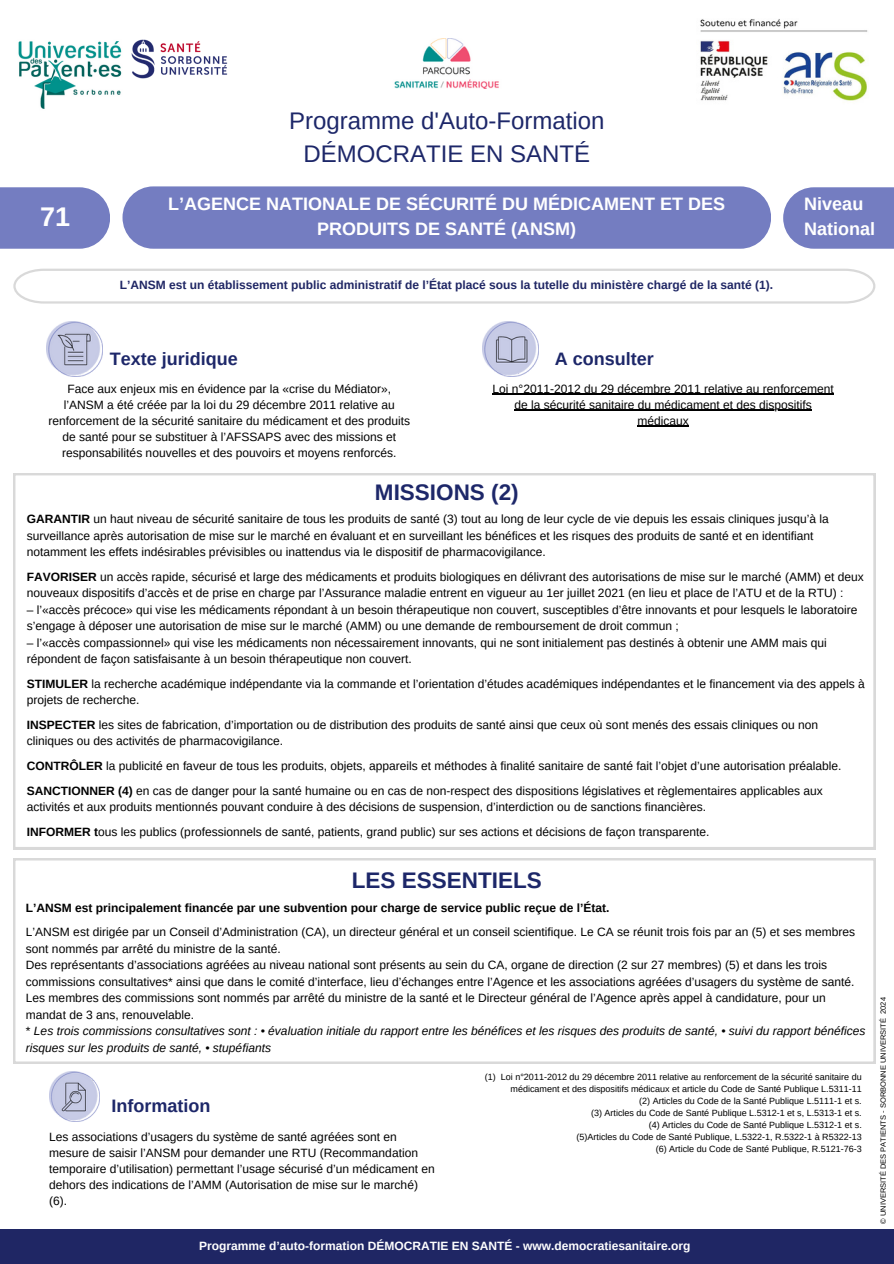
<style>
.page{position:relative;width:894px;height:1264px;background:#fff}
.page>*{position:absolute;margin:0;border:0;box-sizing:border-box;transform-origin:0 0}
.t1{font:700 27px "Arimo";color:#fff}
.t2{font:24px/32.7px "Arimo";color:#1d2769;text-align:center}
.t3{font:700 22.5px "Arimo";color:#1d2769}
.t4{font:700 18px/24.8px "Arimo";color:#fff;text-align:center}
.t5{font:700 18px "Arimo";color:#1d2769}
.t6{font:700 15.15px "Arimo";color:#fff}
.t7{font:12px/16.5px "Arimo";color:#000}
.t8{font:italic 12px/16.5px "Arimo";color:#000}
.t9{font:700 12px "Arimo";color:#1f2664}
.t10{font:700 12px "Arimo";color:#000}
.t11{font:700 12px "Arimo";color:#fff}
.t12{font:9px/12px "Arimo";color:#000;text-align:right}
.t13{font:7.5px "Arimo";color:#000}
.s1{font-weight:700}
.s2{font-style:normal}
</style>
<div class="page">
<div style="left:0;top:1228px;width:893px;height:35px;background:#1f2664"></div>
<img style="left:700px;top:19px;width:167px;height:82px">
<svg style="left:0;top:187px;width:110px;height:62px;background:#7d85c5"></svg>
<div style="left:783px;top:187px;width:110px;height:62px;background:#747dc1"></div>
<div style="left:122px;top:186px;width:648px;height:63px;background:#747dc1;border-radius:31px"></div>
<svg style="left:13px;top:269px;width:862px;height:34px"></svg>
<svg style="left:13px;top:473px;width:862px;height:376px"></svg>
<svg style="left:13px;top:858px;width:862px;height:205px"></svg>
<img style="left:394px;top:38px;width:105px;height:51px">
<hr style="left:492px;top:394px;width:341px;height:1px;background:#000">
<hr style="left:514px;top:410px;width:297px;height:1px;background:#000">
<hr style="left:637px;top:426px;width:51px;height:1px;background:#000">
<img style="left:46px;top:321px;width:57px;height:56px">
<img style="left:482px;top:321px;width:56px;height:56px">
<img style="left:49px;top:1071px;width:51px;height:50px">
<img style="left:18px;top:41px;width:104px;height:68px">
<img style="left:131px;top:39px;width:97px;height:40px">
<h4 class="t2" style="left:289px;top:104px;width:317px">Programme d'Auto-Formation<br>DÉMOCRATIE EN SANTÉ</h4>
<p class="t4" style="left:168px;top:191px;width:558px">L’AGENCE NATIONALE DE SÉCURITÉ DU MÉDICAMENT ET DES<br>PRODUITS DE SANTÉ (ANSM)</p>
<p class="t1" style="left:40px;top:202px;width:32px">71</p>
<h1 class="t4" style="left:804px;top:191px;width:72px;text-align:left">Niveau<br>National</h1>
<p class="t6" style="left:210px;top:210px;width:445px">BORDEREAU DE PROMESSE DE VERSEMENT - TAXE</p>
<p class="t9" style="left:120px;top:278px;width:654px">L’ANSM est un établissement public administratif de l’État placé sous la tutelle du ministère chargé de la santé (1).</p>
<p class="t5" style="left:110px;top:349px;width:129px">Texte juridique</p>
<p class="t5" style="left:554px;top:349px;width:100px">A consulter</p>
<p class="t7" style="left:49px;top:381px;width:363px;line-height:16px;text-align:center">Face aux enjeux mis en évidence par la «crise du Médiator», l’ANSM a été créée par la loi du 29 décembre 2011 relative au renforcement de la sécurité sanitaire du médicament et des produits de santé pour se substituer à l’AFSSAPS avec des missions et responsabilités nouvelles et des pouvoirs et moyens renforcés.</p>
<p class="t7" style="left:492px;top:380px;width:342px">Loi n°2011-2012 du 29 décembre 2011 relative au renforcement</p>
<p class="t7" style="left:514px;top:397px;width:299px;line-height:16px;text-align:center">de la sécurité sanitaire du médicament et des dispositifs médicaux</p>
<p class="t3" style="left:375px;top:479px;width:145px">MISSIONS (2)</p>
<h2 class="t7" style="left:27px;top:511px;width:803px"><span class="s1">GARANTIR</span> un haut niveau de sécurité sanitaire de tous les produits de santé (3) tout au long de leur cycle de vie depuis les essais cliniques jusqu’à la surveillance après autorisation de mise sur le marché en évaluant et en surveillant les bénéfices et les risques des produits de santé et en identifiant notamment les effets indésirables prévisibles ou inattendus via le dispositif de pharmacovigilance.</h2>
<p class="t7" style="left:27px;top:568px;width:838px"><span class="s1">FAVORISER</span> un accès rapide, sécurisé et large des médicaments et produits biologiques en délivrant des autorisations de mise sur le marché (AMM) et deux nouveaux dispositifs d’accès et de prise en charge par l’Assurance maladie entrent en vigueur au 1er juillet 2021 (en lieu et place de l’ATU et de la RTU) :</p>
<p class="t7" style="left:27px;top:601px;width:832px">– l’«accès précoce» qui vise les médicaments répondant à un besoin thérapeutique non couvert, susceptibles d’être innovants et pour lesquels le laboratoire s’engage à déposer une autorisation de mise sur le marché (AMM) ou une demande de remboursement de droit commun ;</p>
<h3 class="t7" style="left:27px;top:634px;width:801px">– l’«accès compassionnel» qui vise les médicaments non nécessairement innovants, qui ne sont initialement pas destinés à obtenir une AMM mais qui répondent de façon satisfaisante à un besoin thérapeutique non couvert.</h3>
<h5 class="t7" style="left:27px;top:675px;width:839px"><span class="s1">STIMULER</span> la recherche académique indépendante via la commande et l’orientation d’études académiques indépendantes et le financement via des appels à projets de recherche.</h5>
<h4 class="t7" style="left:27px;top:716px;width:792px"><span class="s1">INSPECTER</span> les sites de fabrication, d’importation ou de distribution des produits de santé ainsi que ceux où sont menés des essais cliniques ou non cliniques ou des activités de pharmacovigilance.</h4>
<h6 class="t7" style="left:27px;top:757px;width:815px"><span class="s1">CONTRÔLER</span> la publicité en faveur de tous les produits, objets, appareils et méthodes à finalité sanitaire de santé fait l’objet d’une autorisation préalable.</h6>
<p class="t7" style="left:27px;top:782px;width:797px"><span class="s1">SANCTIONNER (4)</span> en cas de danger pour la santé humaine ou en cas de non-respect des dispositions législatives et règlementaires applicables aux activités et aux produits mentionnés pouvant conduire à des décisions de suspension, d’interdiction ou de sanctions financières.</p>
<h4 class="t7" style="left:27px;top:823px;width:683px"><span class="s1">INFORMER t</span>ous les publics (professionnels de santé, patients, grand public) sur ses actions et décisions de façon transparente.</h4>
<p class="t3" style="left:352px;top:867px;width:191px">LES ESSENTIELS</p>
<p class="t10" style="left:26px;top:901px;width:585px">L’ANSM est principalement financée par une subvention pour charge de service public reçue de l’État.</p>
<p class="t7" style="left:26px;top:923px;width:830px">L’ANSM est dirigée par un Conseil d’Administration (CA), un directeur général et un conseil scientifique. Le CA se réunit trois fois par an (5) et ses membres sont nommés par arrêté du ministre de la santé.</p>
<p class="t7" style="left:26px;top:956px;width:829px">Des représentants d’associations agréées au niveau national sont présents au sein du CA, organe de direction (2 sur 27 membres) (5) et dans les trois commissions consultatives* ainsi que dans le comité d’interface, lieu d’échanges entre l’Agence et les associations agréées d’usagers du système de santé.<br>Les membres des commissions sont nommés par arrêté du ministre de la santé et le Directeur général de l’Agence après appel à candidature, pour un mandat de 3 ans, renouvelable.</p>
<h1 class="t8" style="left:26px;top:1022px;width:840px"><span class="s2">*</span> Les trois commissions consultatives sont : • évaluation initiale du rapport entre les bénéfices et les risques des produits de santé, • suivi du rapport bénéfices risques sur les produits de santé, • stupéfiants</h1>
<p class="t5" style="left:112px;top:1095px;width:100px">Information</p>
<h6 class="t7" style="left:49px;top:1129px;width:387px;line-height:16px">Les associations d’usagers du système de santé agréées sont en mesure de saisir l’ANSM pour demander une RTU (Recommandation temporaire d’utilisation) permettant l’usage sécurisé d’un médicament en dehors des indications de l’AMM (Autorisation de mise sur le marché) (6).</h6>
<p class="t12" style="left:484px;top:1070px;width:378px">(1) Loi n°2011-2012 du 29 décembre 2011 relative au renforcement de la sécurité sanitaire du médicament et des dispositifs médicaux et article du Code de Santé Publique L.5311-11</p>
<p class="t12" style="left:639px;top:1094px;width:224px">(2) Articles du Code de la Santé Publique L.5111-1 et s.</p>
<p class="t12" style="left:591px;top:1106px;width:272px">(3) Articles du Code de Santé Publique L.5312-1 et s, L.5313-1 et s.</p>
<p class="t12" style="left:648px;top:1118px;width:214px">(4) Articles du Code de Santé Publique L.5312-1 et s.</p>
<h4 class="t12" style="left:576px;top:1130px;width:286px">(5)Articles du Code de Santé Publique, L.5322-1, R.5322-1 à R5322-13</h4>
<p class="t12" style="left:655px;top:1142px;width:207px">(6) Article du Code de Santé Publique, R.5121-76-3</p>
<p class="t11" style="left:199px;top:1239px;width:492px">Programme d’auto-formation DÉMOCRATIE EN SANTÉ - www.democratiesanitaire.org</p>
<p class="t13" style="left:878px;top:1223px;width:228px;rotate:-90deg">© UNIVERSITÉ DES PATIENTS - SORBONNE UNIVERSITÉ 2024</p>
</div>
